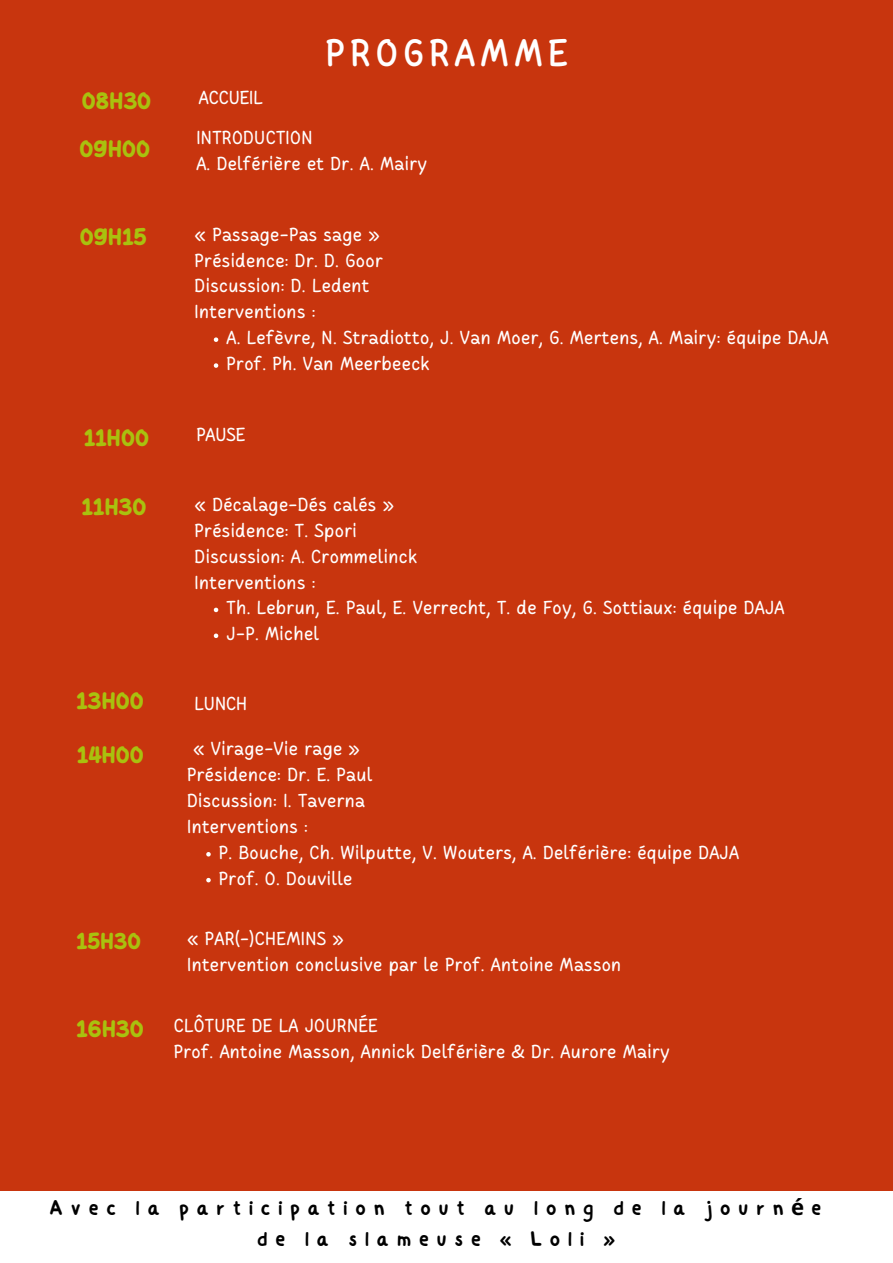
<style>
.page{position:relative;width:893px;height:1263px;background:#c8350e}
.page>*{position:absolute;margin:0;border:0;box-sizing:border-box;transform-origin:0 0}
.t1{font:600 38.03px "Cakerolli";letter-spacing:.14em;color:#fff}
.t2{font:900 23.62px "Cakerolli";color:#a9c10e}
.t3{font:900 22.88px "Cakerolli";color:#a9c10e}
.t4{font:22.12px/30.9px "happy";letter-spacing:.3em;color:#000;text-align:center}
.t5{font:500 18.75px/25.9px "Cakerolli";letter-spacing:.02em;color:#fff}
.t6{font:500 18.75px "Cakerolli";color:#fff}
.s1{font-family:"Noto Sans";font-weight:700}
</style>
<div class="page">
<div style="left:0;top:1191px;width:893px;height:72px;background:#fff"></div>
<svg style="left:214px;top:337px;width:4px;height:5px"></svg>
<svg style="left:214px;top:363px;width:4px;height:5px"></svg>
<svg style="left:214px;top:608px;width:4px;height:4px"></svg>
<svg style="left:214px;top:633px;width:4px;height:5px"></svg>
<svg style="left:206px;top:852px;width:5px;height:4px"></svg>
<svg style="left:206px;top:878px;width:5px;height:4px"></svg>
<h1 class="t1" style="left:325px;top:38px;width:244px">PROGRAMME</h1>
<p class="t2" style="left:82px;top:91px;width:71px">08H30</p>
<p class="t6" style="left:199px;top:90px;width:65px">ACCUEIL</p>
<p class="t2" style="left:80px;top:140px;width:72px">09H00</p>
<p class="t5" style="left:196px;top:126px;width:232px">INTRODUCTION<br>A. Delférière et Dr. A. Mairy</p>
<p class="t2" style="left:80px;top:228px;width:68px">09H15</p>
<p class="t5" style="left:195px;top:223px;width:190px">« Passage-Pas sage »<br>Présidence: Dr. D. Goor<br>Discussion: D. Ledent<br>Interventions :</p>
<p class="t5" style="left:226px;top:327px;width:603px">A. Lefèvre, N. Stradiotto, J. Van Moer, G. Mertens, A. Mairy: équipe DAJA<br>Prof. Ph. Van Meerbeeck</p>
<p class="t2" style="left:84px;top:428px;width:66px">11H00</p>
<p class="t5" style="left:196px;top:423px;width:51px">PAUSE</p>
<p class="t2" style="left:82px;top:498px;width:66px">11H30</p>
<p class="t5" style="left:195px;top:493px;width:224px">« Décalage-Dés calés »<br>Présidence: T. Spori<br>Discussion: A. Crommelinck<br>Interventions :</p>
<p class="t5" style="left:226px;top:597px;width:559px">Th. Lebrun, E. Paul, E. Verrecht, T. de Foy, G. Sottiaux: équipe DAJA<br>J-P. Michel</p>
<p class="t2" style="left:77px;top:691px;width:69px">13H00</p>
<p class="t5" style="left:195px;top:692px;width:54px">LUNCH</p>
<p class="t2" style="left:77px;top:746px;width:68px">14H00</p>
<p class="t5" style="left:187px;top:738px;width:187px;text-indent:6px">« Virage-Vie rage »<br>Présidence: Dr. E. Paul<br>Discussion: I. Taverna<br>Interventions :</p>
<p class="t5" style="left:219px;top:841px;width:521px">P. Bouche, Ch. Wilputte, V. Wouters, A. Delférière: équipe DAJA<br>Prof. O. Douville</p>
<p class="t3" style="left:77px;top:931px;width:66px">15H30</p>
<p class="t5" style="left:187px;top:927px;width:436px">« PAR(-)CHEMINS »<br>Intervention conclusive par le Prof. Antoine Masson</p>
<p class="t2" style="left:77px;top:1019px;width:69px">16H30</p>
<p class="t5" style="left:174px;top:1015px;width:497px">CLÔTURE DE LA JOURNÉE<br>Prof. Antoine Masson, Annick Delférière &amp; Dr. Aurore Mairy</p>
<p class="t4" style="left:49px;top:1189px;width:774px">Avec la participation tout au long de la journ<span class="s1">é</span>e de la slameuse « Loli »</p>
</div>
